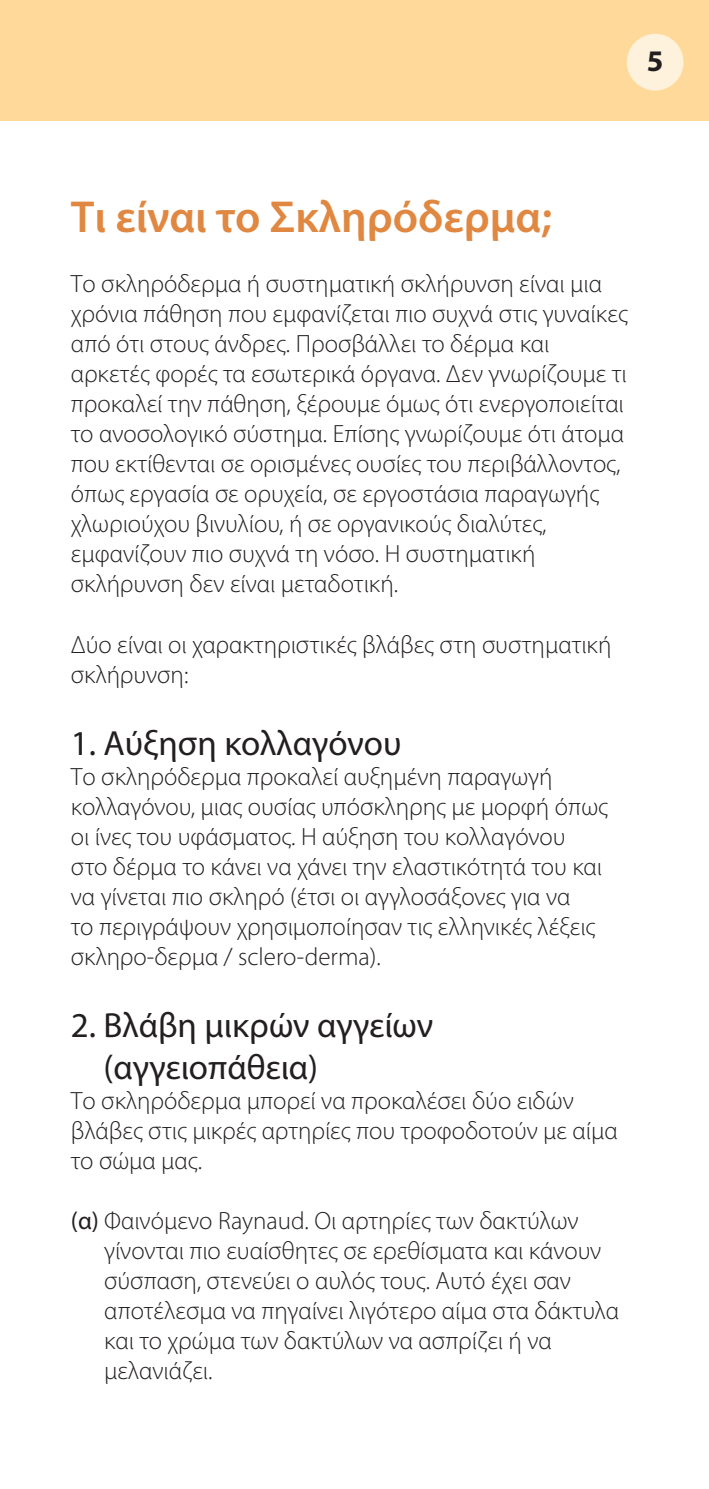
<style>
.page{position:relative;width:709px;height:1489px;background:#fff}
.page>*{position:absolute;margin:0;border:0;box-sizing:border-box;transform-origin:0 0}
.t1{font:600 45px "Myriad Pro";color:#e08841}
.t2{font:35px/42px "Myriad Pro";color:#231f20}
.t3{font:700 30px "Myriad Pro";color:#231f20}
.t4{font:300 25px/30px "Myriad Pro";color:#231f20}
.s1{font-weight:400}
</style>
<div class="page">
<div style="left:0;top:0;width:709px;height:121px;background:#ffd999"></div>
<div style="left:627px;top:34px;width:56px;height:56px;background:#fff2dc;border-radius:50%"></div>
<p class="t3" style="left:647px;top:41px;width:18px">5</p>
<h1 class="t1" style="left:71px;top:188px;width:482px">Τι είναι το Σκληρόδερμα;</h1>
<p class="t4" style="left:71px;top:269px;width:558px">Το σκληρόδερμα ή συστηματική σκλήρυνση είναι μια χρόνια πάθηση που εμφανίζεται πιο συχνά στις γυναίκες από ότι στους άνδρες. Προσβάλλει το δέρμα και αρκετές φορές τα εσωτερικά όργανα. Δεν γνωρίζουμε τι προκαλεί την πάθηση, ξέρουμε όμως ότι ενεργοποιείται το ανοσολογικό σύστημα. Επίσης γνωρίζουμε ότι άτομα που εκτίθενται σε ορισμένες ουσίες του περιβάλλοντος, όπως εργασία σε ορυχεία, σε εργοστάσια παραγωγής χλωριούχου βινυλίου, ή σε οργανικούς διαλύτες, εμφανίζουν πιο συχνά τη νόσο. Η συστηματική σκλήρυνση δεν είναι μεταδοτική.</p>
<p class="t4" style="left:71px;top:629px;width:542px">Δύο είναι οι χαρακτηριστικές βλάβες στη συστηματική σκλήρυνση:</p>
<h2 class="t2" style="left:71px;top:721px;width:332px">1. Αύξηση κολλαγόνου</h2>
<p class="t4" style="left:71px;top:761px;width:538px">Το σκληρόδερμα προκαλεί αυξημένη παραγωγή κολλαγόνου, μιας ουσίας υπόσκληρης με μορφή όπως οι ίνες του υφάσματος. Η αύξηση του κολλαγόνου στο δέρμα το κάνει να χάνει την ελαστικότητά του και να γίνεται πιο σκληρό (έτσι οι αγγλοσάξονες για να<br>το περιγράψουν χρησιμοποίησαν τις ελληνικές λέξεις σκληρο-δερμα / sclero-derma).</p>
<h2 class="t2" style="left:103px;top:1003px;width:331px;text-indent:-33px">2. Βλάβη μικρών αγγείων (αγγειοπάθεια)</h2>
<p class="t4" style="left:71px;top:1085px;width:548px">Το σκληρόδερμα μπορεί να προκαλέσει δύο ειδών βλάβες στις μικρές αρτηρίες που τροφοδοτούν με αίμα το σώμα μας.</p>
<p class="t4" style="left:104px;top:1205px;width:516px;text-indent:-33px"><span class="s1">(α)</span> Φαινόμενο Raynaud. Οι αρτηρίες των δακτύλων γίνονται πιο ευαίσθητες σε ερεθίσματα και κάνουν σύσπαση, στενεύει ο αυλός τους. Αυτό έχει σαν αποτέλεσμα να πηγαίνει λιγότερο αίμα στα δάκτυλα και το χρώμα των δακτύλων να ασπρίζει ή να μελανιάζει.</p>
</div>
